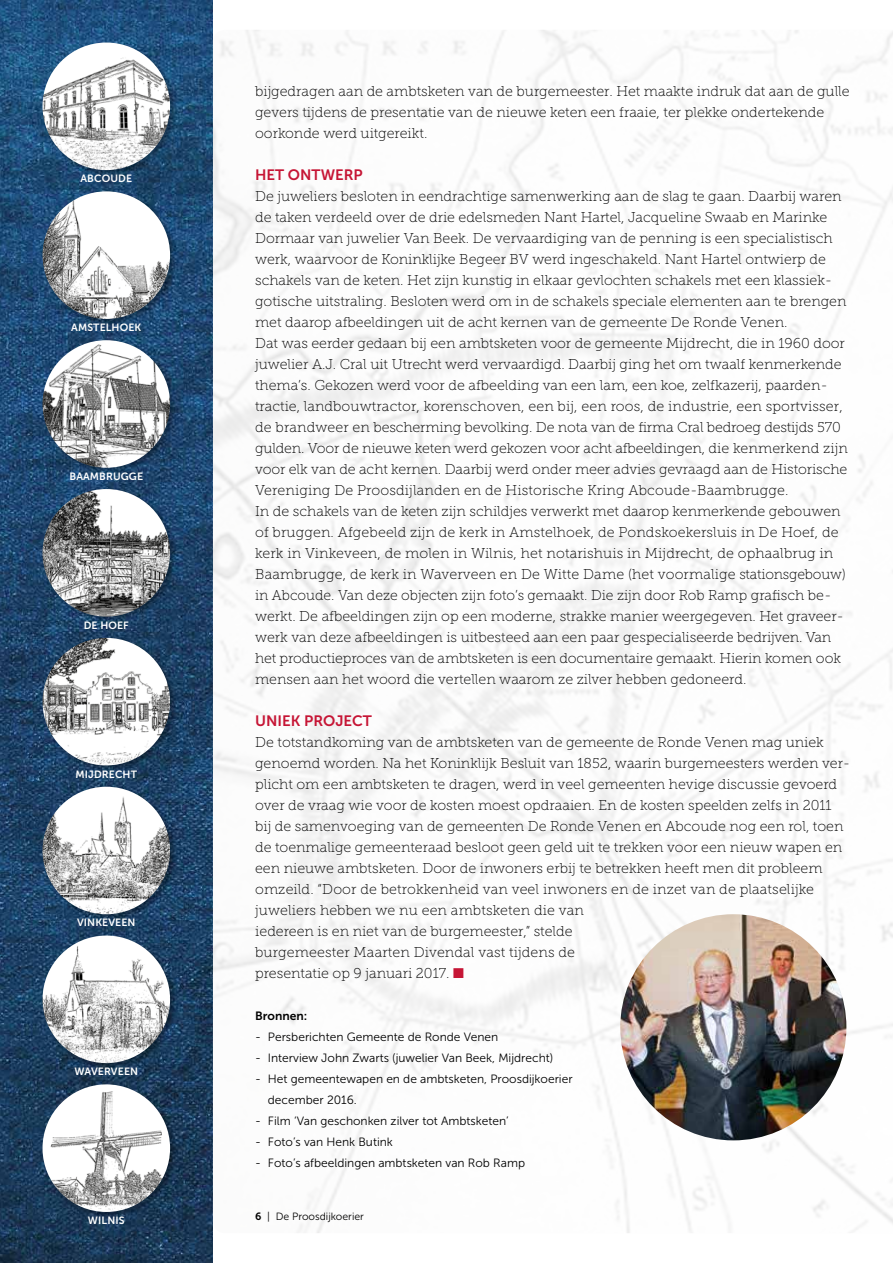
<style>
.page{position:relative;width:893px;height:1263px;background:#fff}
.page>*{position:absolute;margin:0;border:0;box-sizing:border-box;transform-origin:0 0}
.t1{font:15px "Museo Sans 700";color:#c61535}
.t2{font:14.25px/21px "Museo Slab 100";color:#000}
.t3{font:12px/21px "Museo Sans 300";color:#000}
.t4{font:12px "Museo Sans 700";color:#000}
.t5{font:10.5px "Museo Sans 700";letter-spacing:.01em;color:#fff}
.t6{font:10.5px "Museo Sans 300";color:#000}
.s1{color:#c61535}
.s2{font-family:"Museo Sans 700"}
</style>
<div class="page">
<img style="left:0;top:0;width:213px;height:1263px">
<img style="left:213px;top:30px;width:680px;height:1203px">
<div style="left:41px;top:41px;width:136px;height:136px;background:#000;opacity:.35"></div>
<img style="left:43px;top:43px;width:127px;height:127px;border-radius:64px">
<div style="left:41px;top:190px;width:136px;height:136px;background:#000;opacity:.35"></div>
<img style="left:43px;top:191px;width:127px;height:128px;border-radius:64px">
<div style="left:41px;top:338px;width:136px;height:137px;background:#000;opacity:.35"></div>
<img style="left:43px;top:340px;width:127px;height:128px;border-radius:64px">
<div style="left:41px;top:487px;width:136px;height:137px;background:#000;opacity:.35"></div>
<img style="left:43px;top:489px;width:127px;height:128px;border-radius:64px">
<div style="left:41px;top:636px;width:136px;height:137px;background:#000;opacity:.35"></div>
<img style="left:43px;top:638px;width:127px;height:127px;border-radius:64px">
<div style="left:41px;top:785px;width:136px;height:137px;background:#000;opacity:.35"></div>
<img style="left:43px;top:787px;width:127px;height:127px;border-radius:64px">
<div style="left:41px;top:934px;width:136px;height:136px;background:#000;opacity:.35"></div>
<img style="left:43px;top:935px;width:127px;height:128px;border-radius:64px">
<div style="left:41px;top:1083px;width:136px;height:136px;background:#000;opacity:.35"></div>
<img style="left:43px;top:1084px;width:127px;height:128px;border-radius:64px">
<img style="left:620px;top:914px;width:226px;height:226px;border-radius:113px">
<p class="t5" style="left:81px;top:173px;width:53px">ABCOUDE</p>
<p class="t5" style="left:71px;top:322px;width:72px">AMSTELHOEK</p>
<p class="t5" style="left:70px;top:470px;width:75px">BAAMBRUGGE</p>
<p class="t5" style="left:84px;top:619px;width:47px">DE HOEF</p>
<p class="t5" style="left:76px;top:768px;width:63px">MIJDRECHT</p>
<p class="t5" style="left:77px;top:917px;width:60px">VINKEVEEN</p>
<p class="t5" style="left:74px;top:1066px;width:65px">WAVERVEEN</p>
<p class="t5" style="left:88px;top:1214px;width:38px">WILNIS</p>
<p class="t2" style="left:255px;top:81px;width:596px">bijgedragen aan de ambtsketen van de burgemeester. Het maakte indruk dat aan de gulle gevers tijdens de presentatie van de nieuwe keten een fraaie, ter plekke ondertekende oorkonde werd uitgereikt.</p>
<p class="t1" style="left:255px;top:166px;width:109px">HET ONTWERP</p>
<p class="t2" style="left:255px;top:186px;width:594px">De juweliers besloten in eendrachtige samenwerking aan de slag te gaan. Daarbij waren de taken verdeeld over de drie edelsmeden Nant Hartel, Jacqueline Swaab en Marinke Dormaar van juwelier Van Beek. De vervaardiging van de penning is een specialistisch werk, waarvoor de Koninklijke Begeer BV werd ingeschakeld. Nant Hartel ontwierp de schakels van de keten. Het zijn kunstig in elkaar gevlochten schakels met een klassiek&shy;gotische uitstraling. Besloten werd om in de schakels speciale elementen aan te brengen met daarop afbeeldingen uit de acht kernen van de gemeente De Ronde Venen.<br>Dat was eerder gedaan bij een ambtsketen voor de gemeente Mijdrecht, die in 1960 door juwelier A.J. Cral uit Utrecht werd vervaardigd. Daarbij ging het om twaalf kenmerkende thema’s. Gekozen werd voor de afbeelding van een lam, een koe, zelfkazerij, paarden&shy;tractie, landbouwtractor, korenschoven, een bij, een roos, de industrie, een sportvisser, de brandweer en bescherming bevolking. De nota van de firma Cral bedroeg destijds 570 gulden. Voor de nieuwe keten werd gekozen voor acht afbeeldingen, die kenmerkend zijn voor elk van de acht kernen. Daarbij werd onder meer advies gevraagd aan de Historische Vereniging De Proosdijlanden en de Historische Kring Abcoude-Baambrugge.<br>In de schakels van de keten zijn schildjes verwerkt met daarop kenmerkende gebouwen of bruggen. Afgebeeld zijn de kerk in Amstelhoek, de Pondskoekersluis in De Hoef, de kerk in Vinkeveen, de molen in Wilnis, het notarishuis in Mijdrecht, de ophaalbrug in Baambrugge, de kerk in Waverveen en De Witte Dame (het voormalige stationsgebouw) in Abcoude. Van deze objecten zijn foto’s gemaakt. Die zijn door Rob Ramp grafisch be&shy;werkt. De afbeeldingen zijn op een moderne, strakke manier weergegeven. Het graveer&shy;werk van deze afbeeldingen is uitbesteed aan een paar gespecialiseerde bedrijven. Van het productieproces van de ambtsketen is een documentaire gemaakt. Hierin komen ook mensen aan het woord die vertellen waarom ze zilver hebben gedoneerd.</p>
<p class="t1" style="left:255px;top:712px;width:118px">UNIEK PROJECT</p>
<p class="t2" style="left:255px;top:732px;width:597px">De totstandkoming van de ambtsketen van de gemeente de Ronde Venen mag uniek genoemd worden. Na het Koninklijk Besluit van 1852, waarin burgemeesters werden ver&shy;plicht om een ambtsketen te dragen, werd in veel gemeenten hevige discussie gevoerd over de vraag wie voor de kosten moest opdraaien. En de kosten speelden zelfs in 2011 bij de samenvoeging van de gemeenten De Ronde Venen en Abcoude nog een rol, toen de toenmalige gemeenteraad besloot geen geld uit te trekken voor een nieuw wapen en een nieuwe ambtsketen. Door de inwoners erbij te betrekken heeft men dit probleem omzeild. “Door de betrokkenheid van veel inwoners en de inzet van de plaatselijke juweliers hebben we nu een ambtsketen die van<br>iedereen is en niet van de burgemeester,” stelde<br>burgemeester Maarten Divendal vast tijdens de<br>presentatie op 9 januari 2017. <span class="s1">■</span></p>
<p class="t4" style="left:255px;top:1009px;width:54px">Bronnen:</p>
<p class="t3" style="left:255px;top:1026px;width:245px">- Persberichten Gemeente de Ronde Venen</p>
<p class="t3" style="left:255px;top:1047px;width:300px">- Interview John Zwarts (juwelier Van Beek, Mijdrecht)</p>
<p class="t3" style="left:268px;top:1068px;width:306px;text-indent:-13px">- Het gemeentewapen en de ambtsketen, Proosdijkoerier december 2016.</p>
<p class="t3" style="left:255px;top:1110px;width:255px">- Film ‘Van geschonken zilver tot Ambtsketen’</p>
<p class="t3" style="left:255px;top:1131px;width:139px">- Foto’s van Henk Butink</p>
<p class="t3" style="left:255px;top:1152px;width:271px">- Foto’s afbeeldingen ambtsketen van Rob Ramp</p>
<p class="t6" style="left:255px;top:1211px;width:110px"><span class="s2">6</span> | De Proosdijkoerier</p>
</div>
